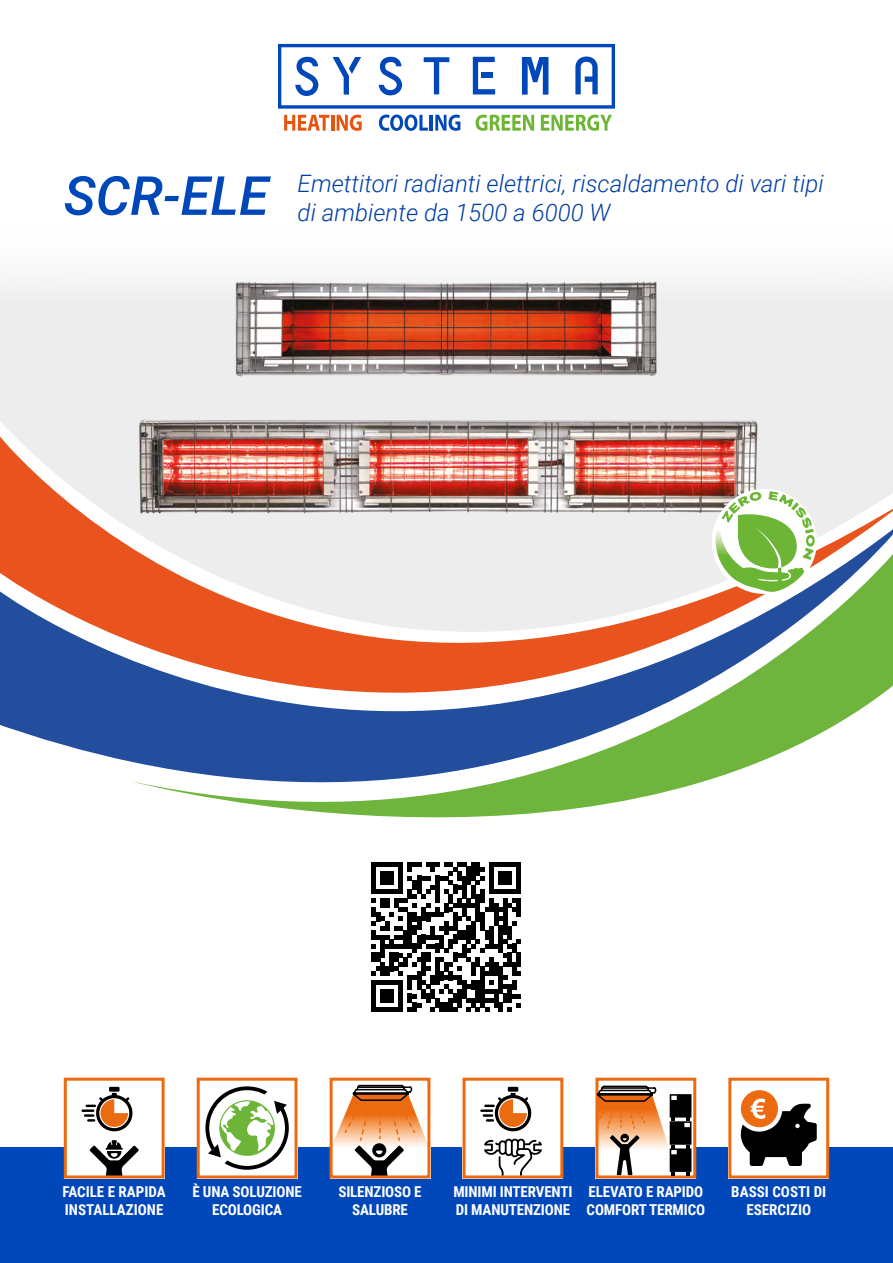
<style>
.page{position:relative;width:893px;height:1263px;background:#fff}
.page>*{position:absolute;margin:0;border:0;box-sizing:border-box;transform-origin:0 0}
.t1{font:italic 500 54px "Roboto";color:#0047ba}
.t2{font:italic 300 24px/28.8px "Roboto";color:#003da7}
.t3{font:700 15px/18px "Roboto Condensed";letter-spacing:-.01em;color:#fff}
</style>
<div class="page">
<div style="left:0;top:1148px;width:893px;height:115px;background:#0047ba"></div>
<div style="left:0;top:281px;width:893px;height:141px;background:#ededed"></div>
<svg style="left:0;top:422px;width:893px;height:396px"></svg>
<img style="left:222px;top:281px;width:449px;height:111px">
<img style="left:131px;top:410px;width:631px;height:110px">
<div style="left:728px;top:1078px;width:101px;height:100px;background:#fff"></div>
<div style="left:728px;top:1078px;width:101px;height:100px;border:3px solid #ed6b10"></div>
<svg style="left:741px;top:1090px;width:76px;height:76px"></svg>
<div style="left:330px;top:1078px;width:100px;height:100px;border:3px solid #ed6b10"></div>
<svg style="left:331px;top:1084px;width:98px;height:93px"></svg>
<svg style="left:691px;top:1094px;width:1px;height:80px"></svg>
<div style="left:595px;top:1078px;width:101px;height:100px;border:3px solid #ed6b10"></div>
<svg style="left:595px;top:1085px;width:96px;height:90px"></svg>
<div style="left:64px;top:1078px;width:101px;height:100px;background:#fff"></div>
<svg style="left:89px;top:1140px;width:50px;height:34px"></svg>
<div style="left:64px;top:1078px;width:101px;height:100px;border:3px solid #ed6b10"></div>
<svg style="left:81px;top:1087px;width:52px;height:45px"></svg>
<div style="left:463px;top:1078px;width:100px;height:100px;background:#fff"></div>
<div style="left:463px;top:1078px;width:100px;height:100px;border:3px solid #ed6b10"></div>
<svg style="left:480px;top:1087px;width:62px;height:88px"></svg>
<div style="left:197px;top:1078px;width:100px;height:100px;background:#fff"></div>
<div style="left:197px;top:1078px;width:100px;height:100px;border:3px solid #ed6b10"></div>
<svg style="left:205px;top:1086px;width:84px;height:84px"></svg>
<svg style="left:284px;top:115px;width:45px;height:16px"></svg>
<hr style="left:331px;top:115px;width:3px;height:16px;background:#e9530e">
<svg style="left:337px;top:115px;width:25px;height:16px"></svg>
<svg style="left:379px;top:115px;width:49px;height:16px"></svg>
<hr style="left:430px;top:115px;width:3px;height:16px;background:#0047ba">
<svg style="left:435px;top:115px;width:25px;height:16px"></svg>
<svg style="left:476px;top:115px;width:58px;height:16px"></svg>
<svg style="left:541px;top:115px;width:71px;height:16px"></svg>
<svg style="left:278px;top:44px;width:337px;height:65px"></svg>
<div style="left:712px;top:489px;width:105px;height:105px;background:#fff;border-radius:50%"></div>
<svg style="left:716px;top:491px;width:99px;height:101px"></svg>
<svg style="left:371px;top:862px;width:150px;height:150px"></svg>
<h1 class="t1" style="left:64px;top:158px;width:207px">SCR-ELE</h1>
<h2 class="t2" style="left:298px;top:169px;width:527px">Emettitori radianti elettrici, riscaldamento di vari tipi di ambiente da 1500 a 6000 W</h2>
<p class="t3" style="left:192px;top:1182px;width:111px;text-align:center">È UNA SOLUZIONE<br>ECOLOGICA</p>
<p class="t3" style="left:453px;top:1182px;width:121px">MINIMI INTERVENTI<br>DI MANUTENZIONE</p>
<p class="t3" style="left:587px;top:1182px;width:120px">ELEVATO E RAPIDO<br>COMFORT TERMICO</p>
<p class="t3" style="left:63px;top:1182px;width:105px">FACILE E RAPIDA<br>INSTALLAZIONE</p>
<p class="t3" style="left:731px;top:1182px;width:96px;text-align:center">BASSI COSTI DI<br>ESERCIZIO</p>
<p class="t3" style="left:338px;top:1182px;width:85px;text-align:center">SILENZIOSO E<br>SALUBRE</p>
</div>
